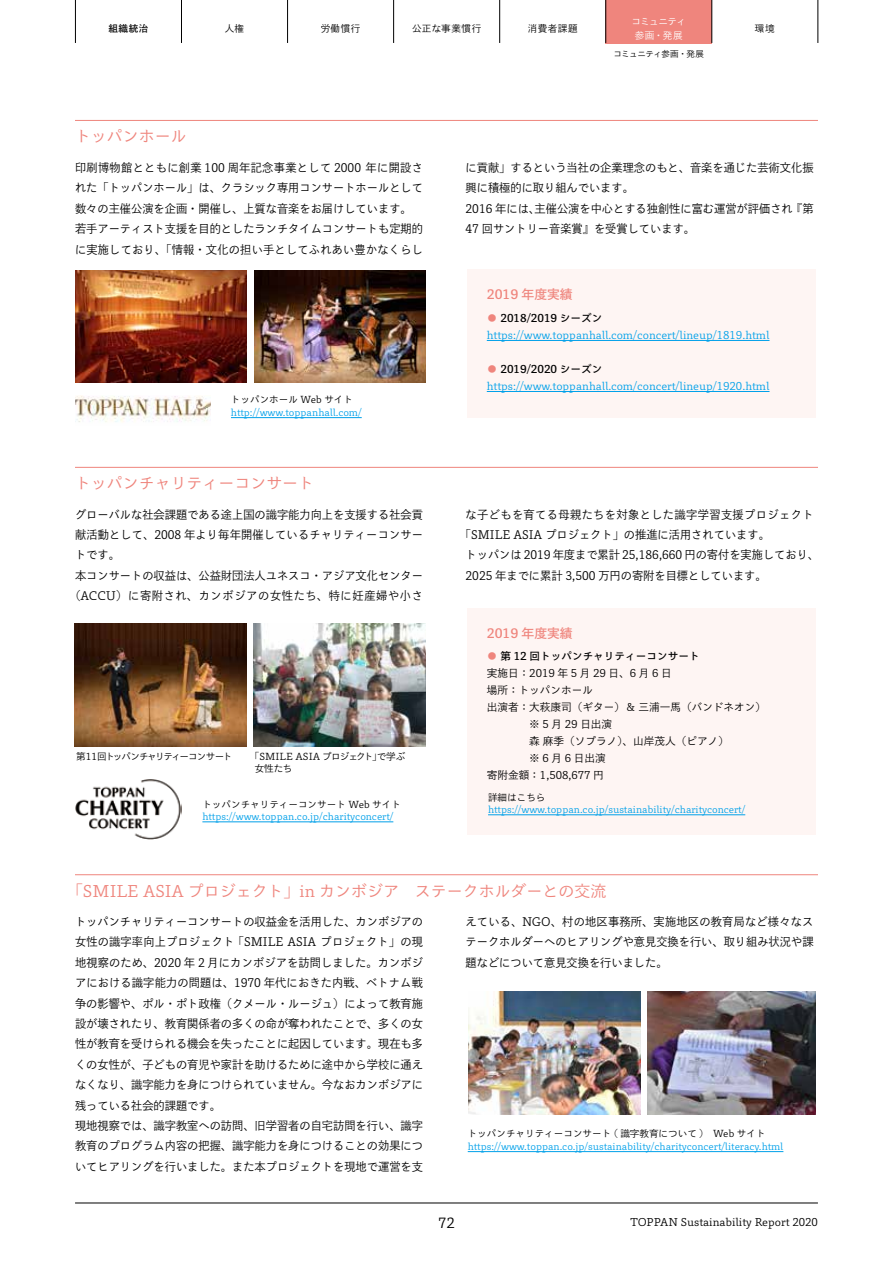
<style>
.page{position:relative;width:893px;height:1263px;background:#fff}
.page>*{position:absolute;margin:0;border:0;box-sizing:border-box;transform-origin:0 0}
.t1{font:15.9px "Toppan Bunkyu Gothic Pr 6 N";color:#ef857d}
.t2{font:13.8px "Toppan Bunkyu Gothic Pr 6 N";color:#000}
.t3{font:12.75px "Toppan Bunkyu Gothic Pr 6 N DB";color:#ef857d}
.t4{font:11.7px/20.4px "Toppan Bunkyu Gothic Pr 6 N";color:#000;scale:.96 1}
.t5{font:11.7px "Toppan Bunkyu Gothic Pr 6 N";letter-spacing:.06em;color:#000;scale:.96 1}
.t6{font:11.7px "Toppan Bunkyu Gothic Pr 6 N";letter-spacing:.035em;color:#000;scale:.96 1}
.t7{font:10.65px "Toppan Bunkyu Gothic Pr 6 N";color:#000}
.t8{font:10.65px "Toppan Bunkyu Gothic Pr 6 N";color:#00a0e9}
.t9{font:10.65px "Toppan Bunkyu Gothic Pr 6 N DB";color:#000}
.t10{font:10.65px "Toppan Bunkyu Gothic Pr 6 N";letter-spacing:.125em;color:#000}
.t11{font:9.6px "Toppan Bunkyu Gothic Pr 6 N";color:#00a0e9}
.t12{font:9.6px/12.8px "Toppan Bunkyu Gothic Pr 6 N";color:#000}
.t13{font:9.6px "Toppan Bunkyu Gothic Pr 6 N";letter-spacing:-.1em;color:#000}
.t14{font:9.6px/13.8px "Toppan Bunkyu Gothic Pr 6 N";letter-spacing:-.06em;color:#fff;text-align:center}
.t15{font:9.6px "Toppan Bunkyu Gothic Pr 6 N";letter-spacing:.04em;color:#000}
.t16{font:9.6px "Toppan Bunkyu Gothic Pr 6 N DB";color:#000}
.t17{font:8.55px "Toppan Bunkyu Gothic Pr 6 N";letter-spacing:-.055em;color:#000}
.s1{color:#ef857d}
</style>
<div class="page">
<div style="left:605px;top:0;width:107px;height:43px;background:#ef857d"></div>
<hr style="left:75px;top:120px;width:743px;height:1px;background:#ef857d">
<hr style="left:75px;top:467px;width:743px;height:1px;background:#ef857d">
<hr style="left:75px;top:874px;width:743px;height:1px;background:#ef857d">
<div style="left:468px;top:269px;width:348px;height:149px;background:#fef5f3"></div>
<hr style="left:487px;top:340px;width:282px;height:1px;background:#00a0e9">
<hr style="left:487px;top:391px;width:282px;height:1px;background:#00a0e9">
<img style="left:75px;top:271px;width:172px;height:111px">
<img style="left:254px;top:271px;width:172px;height:111px">
<hr style="left:231px;top:417px;width:131px;height:1px;background:#00a0e9">
<img style="left:75px;top:395px;width:136px;height:27px">
<img style="left:75px;top:624px;width:172px;height:122px">
<img style="left:254px;top:624px;width:172px;height:122px">
<hr style="left:202px;top:821px;width:191px;height:1px;background:#00a0e9">
<img style="left:75px;top:779px;width:107px;height:60px">
<div style="left:468px;top:608px;width:348px;height:227px;background:#fef5f3"></div>
<hr style="left:488px;top:814px;width:257px;height:1px;background:#00a0e9">
<img style="left:469px;top:992px;width:171px;height:122px">
<img style="left:648px;top:992px;width:168px;height:122px">
<hr style="left:468px;top:1151px;width:315px;height:1px;background:#00a0e9">
<hr style="left:75px;top:0;width:1px;height:43px;background:#000">
<hr style="left:181px;top:0;width:1px;height:43px;background:#000">
<hr style="left:287px;top:0;width:1px;height:43px;background:#000">
<hr style="left:393px;top:0;width:1px;height:43px;background:#000">
<hr style="left:499px;top:0;width:1px;height:43px;background:#000">
<hr style="left:605px;top:0;width:1px;height:43px;background:#000">
<hr style="left:712px;top:0;width:1px;height:43px;background:#000">
<hr style="left:818px;top:0;width:1px;height:43px;background:#000">
<hr style="left:75px;top:1203px;width:743px;height:1px;background:#000">
<p class="t14" style="left:631px;top:14px;width:56px">コミュニティ参画・発展</p>
<p class="t16" style="left:108px;top:23px;width:42px">組織統治</p>
<p class="t12" style="left:225px;top:22px;width:21px">人権</p>
<p class="t12" style="left:321px;top:22px;width:41px">労働慣行</p>
<p class="t15" style="left:412px;top:23px;width:71px">公正な事業慣行</p>
<p class="t12" style="left:528px;top:22px;width:51px">消費者課題</p>
<p class="t12" style="left:755px;top:22px;width:21px">環境</p>
<p class="t17" style="left:613px;top:49px;width:92px">コミュニティ参画・発展</p>
<h1 class="t1" style="left:75px;top:127px;width:113px">トッパンホール</h1>
<p class="t4" style="left:75px;top:158px;width:364px">印刷博物館とともに創業 100 周年記念事業として 2000 年に開設された「トッパンホール」は、クラシック専用コンサートホールとして数々の主催公演を企画・開催し、上質な音楽をお届けしています。若手アーティスト支援を目的としたランチタイムコンサートも定期的に実施しており、「情報・文化の担い手としてふれあい豊かなくらし</p>
<p class="t4" style="left:466px;top:158px;width:364px">に貢献」するという当社の企業理念のもと、音楽を通じた芸術文化振興に積極的に取り組んでいます。<br>2016 年には、主催公演を中心とする独創性に富む運営が評価され『第<br>47 回サントリー音楽賞』を受賞しています。</p>
<p class="t12" style="left:231px;top:394px;width:124px">トッパンホール Web サイト</p>
<p class="t11" style="left:231px;top:407px;width:132px">http://www.toppanhall.com/</p>
<h1 class="t1" style="left:75px;top:474px;width:241px">トッパンチャリティーコンサート</h1>
<p class="t4" style="left:75px;top:504px;width:364px">グローバルな社会課題である途上国の識字能力向上を支援する社会貢</p>
<p class="t4" style="left:75px;top:525px;width:364px">献活動として、2008 年より毎年開催しているチャリティーコンサー</p>
<p class="t4" style="left:75px;top:545px;width:48px">トです。</p>
<p class="t4" style="left:75px;top:565px;width:364px">本コンサートの収益は、公益財団法人ユネスコ・アジア文化センター</p>
<p class="t5" style="left:69px;top:589px;width:370px">（ACCU）に寄附され、カンボジアの女性たち、特に妊産婦や小さ</p>
<p class="t13" style="left:76px;top:751px;width:158px">第11回トッパンチャリティーコンサート</p>
<p class="t12" style="left:255px;top:750px;width:152px;text-indent:-5px">「SMILE ASIA プロジェクト」で学ぶ女性たち</p>
<p class="t12" style="left:202px;top:798px;width:200px">トッパンチャリティーコンサート Web サイト</p>
<p class="t11" style="left:202px;top:811px;width:192px">https://www.toppan.co.jp/charityconcert/</p>
<p class="t3" style="left:487px;top:287px;width:87px">2019 年度実績</p>
<p class="t9" style="left:487px;top:312px;width:117px"><span class="s1">●</span> 2018/2019 シーズン</p>
<p class="t8" style="left:487px;top:329px;width:284px">https://www.toppanhall.com/concert/lineup/1819.html</p>
<p class="t9" style="left:487px;top:363px;width:117px"><span class="s1">●</span> 2019/2020 シーズン</p>
<p class="t8" style="left:487px;top:380px;width:284px">https://www.toppanhall.com/concert/lineup/1920.html</p>
<p class="t6" style="left:466px;top:508px;width:364px">な子どもを育てる母親たちを対象とした識字学習支援プロジェクト</p>
<p class="t4" style="left:460px;top:525px;width:324px">「SMILE ASIA プロジェクト」の推進に活用されています。</p>
<p class="t4" style="left:466px;top:545px;width:370px">トッパンは 2019 年度まで累計 25,186,660 円の寄付を実施しており、</p>
<p class="t4" style="left:466px;top:565px;width:315px">2025 年までに累計 3,500 万円の寄附を目標としています。</p>
<p class="t3" style="left:487px;top:626px;width:87px">2019 年度実績</p>
<p class="t9" style="left:487px;top:650px;width:214px"><span class="s1">●</span> 第 12 回トッパンチャリティーコンサート</p>
<p class="t7" style="left:487px;top:667px;width:186px">実施日：2019 年 5 月 29 日、6 月 6 日</p>
<p class="t7" style="left:487px;top:684px;width:150px">場所：トッパンホール　　　　</p>
<p class="t7" style="left:487px;top:701px;width:286px">出演者：大萩康司（ギター）＆ 三浦一馬（バンドネオン）　</p>
<p class="t10" style="left:529px;top:718px;width:84px">※5月29日出演</p>
<p class="t7" style="left:529px;top:735px;width:206px">森 麻季（ソプラノ）、山岸茂人（ピアノ）　</p>
<p class="t7" style="left:529px;top:752px;width:78px">※6月6日出演</p>
<p class="t7" style="left:487px;top:769px;width:119px">寄附金額：1,508,677 円</p>
<p class="t12" style="left:488px;top:791px;width:59px">詳細はこちら</p>
<p class="t11" style="left:488px;top:804px;width:259px">https://www.toppan.co.jp/sustainability/charityconcert/</p>
<h1 class="t1" style="left:67px;top:882px;width:541px">「SMILE ASIA プロジェクト」in カンボジア　ステークホルダーとの交流</h1>
<p class="t4" style="left:75px;top:912px;width:364px">トッパンチャリティーコンサートの収益金を活用した、カンボジアの女性の識字率向上プロジェクト 「SMILE ASIA プロジェクト」の現地視察のため、2020 年 2 月にカンボジアを訪問しました。カンボジアにおける識字能力の問題は、1970 年代におきた内戦、ベトナム戦争の影響や、ポル・ポト政権（クメール・ルージュ）によって教育施設が壊されたり、教育関係者の多くの命が奪われたことで、多くの女性が教育を受けられる機会を失ったことに起因しています。現在も多くの女性が、子どもの育児や家計を助けるために途中から学校に通えなくなり、識字能力を身につけられていません。今なおカンボジアに残っている社会的課題です。<br>現地視察では、識字教室への訪問、旧学習者の自宅訪問を行い、識字教育のプログラム内容の把握、識字能力を身につけることの効果についてヒアリングを行いました。また本プロジェクトを現地で運営を支</p>
<p class="t4" style="left:466px;top:911px;width:364px;text-align:justify">えている、NGO、村の地区事務所、実施地区の教育局など様々なステークホルダーへのヒアリングや意見交換を行い、取り組み状況や課題などについて意見交換を行いました。</p>
<p class="t12" style="left:468px;top:1128px;width:299px">トッパンチャリティーコンサート ( 識字教育について )　Web サイト</p>
<p class="t11" style="left:468px;top:1141px;width:317px">https://www.toppan.co.jp/sustainability/charityconcert/literacy.html</p>
<p class="t2" style="left:438px;top:1215px;width:18px">72</p>
<p class="t7" style="left:631px;top:1216px;width:189px">TOPPAN Sustainability Report 2020</p>
</div>
